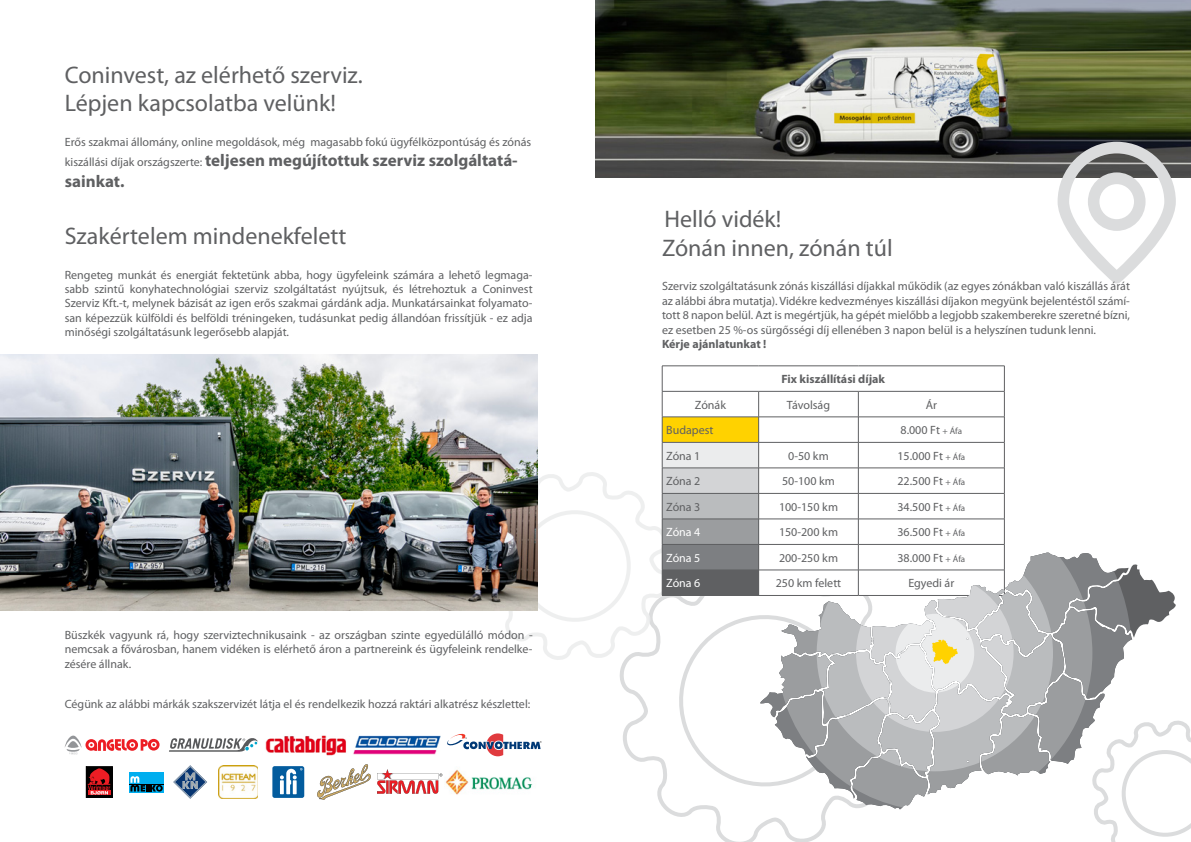
<style>
.page{position:relative;width:1191px;height:842px;background:#fff}
.page>*{position:absolute;margin:0;border:0;box-sizing:border-box;transform-origin:0 0}
.t1{font:24px/28.8px "Myriad Pro";color:#5f6062}
.t2{font:700 17px/20.4px "Myriad Pro";color:#5f6062}
.t3{font:12px/14.4px "Myriad Pro";color:#5f6062;text-align:justify}
.t4{font:700 12px "Myriad Pro";color:#5f6062}
.t5{font:12px "Myriad Pro";color:#fff}
.s1{font-weight:400;font-size:12px}
.s2{font-size:9px}
</style>
<div class="page">
<svg style="left:619px;top:596px;width:282px;height:246px"></svg>
<img style="left:595px;top:0;width:596px;height:177px">
<svg style="left:1057px;top:142px;width:118px;height:141px"></svg>
<img style="left:0;top:354px;width:537px;height:257px">
<svg style="left:1094px;top:720px;width:97px;height:122px"></svg>
<svg style="left:670px;top:390px;width:186px;height:205px"></svg>
<div style="left:662px;top:417px;width:96px;height:25px;background:#ffd200"></div>
<div style="left:662px;top:442px;width:96px;height:26px;background:#ebeced"></div>
<div style="left:662px;top:468px;width:96px;height:25px;background:#d3d4d6"></div>
<div style="left:662px;top:493px;width:96px;height:26px;background:#babcbe"></div>
<div style="left:662px;top:519px;width:96px;height:25px;background:#9b9d9f"></div>
<div style="left:662px;top:544px;width:96px;height:26px;background:#7d7f82"></div>
<div style="left:662px;top:570px;width:96px;height:25px;background:#5f6062"></div>
<hr style="left:662px;top:366px;width:96px;height:1px;background:#5f6062">
<hr style="left:758px;top:366px;width:100px;height:1px;background:#5f6062">
<hr style="left:662px;top:391px;width:96px;height:1px;background:#5f6062">
<hr style="left:758px;top:391px;width:100px;height:1px;background:#5f6062">
<hr style="left:662px;top:417px;width:96px;height:1px;background:#5f6062">
<hr style="left:758px;top:417px;width:100px;height:1px;background:#5f6062">
<hr style="left:662px;top:442px;width:96px;height:1px;background:#5f6062">
<hr style="left:758px;top:442px;width:100px;height:1px;background:#5f6062">
<hr style="left:662px;top:468px;width:96px;height:1px;background:#5f6062">
<hr style="left:758px;top:468px;width:100px;height:1px;background:#5f6062">
<hr style="left:662px;top:493px;width:96px;height:1px;background:#5f6062">
<hr style="left:758px;top:493px;width:100px;height:1px;background:#5f6062">
<hr style="left:662px;top:519px;width:96px;height:1px;background:#5f6062">
<hr style="left:758px;top:519px;width:100px;height:1px;background:#5f6062">
<hr style="left:662px;top:544px;width:96px;height:1px;background:#5f6062">
<hr style="left:758px;top:544px;width:100px;height:1px;background:#5f6062">
<svg style="left:481px;top:366px;width:189px;height:295px"></svg>
<hr style="left:758px;top:570px;width:100px;height:1px;background:#5f6062">
<svg style="left:758px;top:391px;width:1px;height:204px"></svg>
<hr style="left:662px;top:595px;width:96px;height:1px;background:#5f6062">
<hr style="left:758px;top:595px;width:100px;height:1px;background:#5f6062">
<svg style="left:1131px;top:564px;width:46px;height:245px"></svg>
<svg style="left:760px;top:552px;width:371px;height:257px"></svg>
<svg style="left:779px;top:552px;width:313px;height:255px"></svg>
<svg style="left:816px;top:575px;width:237px;height:196px;background:#b7b9bb"></svg>
<svg style="left:856px;top:365px;width:157px;height:367px"></svg>
<svg style="left:65px;top:735px;width:94px;height:19px"></svg>
<svg style="left:173px;top:765px;width:34px;height:34px"></svg>
<div style="left:129px;top:772px;width:35px;height:20px;background:#00aeef"></div>
<hr style="left:129px;top:784px;width:35px;height:1px;background:#000">
<svg style="left:130px;top:776px;width:33px;height:16px"></svg>
<div style="left:86px;top:766px;width:26px;height:31px;border:1px solid #000"></div>
<svg style="left:88px;top:794px;width:22px;height:1px"></svg>
<svg style="left:88px;top:768px;width:22px;height:26px"></svg>
<svg style="left:169px;top:738px;width:89px;height:14px"></svg>
<img style="left:265px;top:735px;width:81px;height:21px">
<img style="left:353px;top:735px;width:87px;height:20px">
<img style="left:445px;top:769px;width:88px;height:26px">
<svg style="left:317px;top:764px;width:54px;height:36px"></svg>
<img style="left:218px;top:765px;width:40px;height:34px">
<svg style="left:271px;top:765px;width:34px;height:34px"></svg>
<div style="left:272px;top:766px;width:32px;height:32px;background:#035c9e;border-radius:2px"></div>
<svg style="left:280px;top:768px;width:22px;height:26px"></svg>
<svg style="left:377px;top:769px;width:65px;height:25px"></svg>
<svg style="left:447px;top:733px;width:94px;height:23px"></svg>
<h1 class="t1" style="left:65px;top:60px;width:300px">Coninvest, az elérhető szerviz.<br>Lépjen kapcsolatba velünk!</h1>
<p class="t3" style="left:65px;top:134px;width:468px">Erős szakmai állomány, online megoldások, még magasabb fokú ügyfélközpontúság és zónás</p>
<h2 class="t2" style="left:65px;top:150px;width:454px"><span class="s1">kiszállási díjak országszerte:</span> teljesen megújítottuk szerviz szolgáltatá&shy;sainkat.</h2>
<h1 class="t1" style="left:65px;top:221px;width:283px">Szakértelem mindenekfelett</h1>
<p class="t3" style="left:65px;top:267px;width:469px">Rengeteg munkát és energiát fektetünk abba, hogy ügyfeleink számára a lehető legmaga&shy;sabb szintű konyhatechnológiai szerviz szolgáltatást nyújtsuk, és létrehoztuk a Coninvest Szerviz Kft.-t, melynek bázisát az igen erős szakmai gárdánk adja. Munkatársainkat folyamato&shy;san képezzük külföldi és belföldi tréningeken, tudásunkat pedig állandóan frissítjük - ez adja minőségi szolgáltatásunk legerősebb alapját.</p>
<p class="t3" style="left:65px;top:627px;width:469px">Büszkék vagyunk rá, hogy szerviztechnikusaink - az országban szinte egyedülálló módon - nemcsak a fővárosban, hanem vidéken is elérhető áron a partnereink és ügyfeleink rendelke&shy;zésére állnak.</p>
<p class="t3" style="left:65px;top:696px;width:467px">Cégünk az alábbi márkák szakszervizét látja el és rendelkezik hozzá raktári alkatrész készlettel:</p>
<h1 class="t1" style="left:662px;top:204px;width:232px">Helló vidék!<br>Zónán innen, zónán túl</h1>
<p class="t3" style="left:662px;top:279px;width:469px">Szerviz szolgáltatásunk zónás kiszállási díjakkal működik (az egyes zónákban való kiszállás árát az alábbi ábra mutatja). Vidékre kedvezményes kiszállási díjakon megyünk bejelentéstől számí&shy;tott 8 napon belül. Azt is megértjük, ha gépét mielőbb a legjobb szakemberekre szeretné bízni, ez esetben 25 %-os sürgősségi díj ellenében 3 napon belül is a helyszínen tudunk lenni.</p>
<p class="t4" style="left:662px;top:336px;width:106px">Kérje ajánlatunkat !</p>
<p class="t4" style="left:781px;top:371px;width:105px">Fix kiszállítási díjak</p>
<p class="t3" style="left:695px;top:397px;width:33px">Zónák</p>
<p class="t3" style="left:787px;top:397px;width:45px">Távolság</p>
<p class="t3" style="left:925px;top:397px;width:13px">Ár</p>
<p class="t3" style="left:666px;top:423px;width:49px">Budapest</p>
<p class="t3" style="left:900px;top:423px;width:63px">8.000 Ft <span class="s2">+ Áfa</span></p>
<p class="t3" style="left:666px;top:448px;width:36px">Zóna 1</p>
<p class="t3" style="left:788px;top:448px;width:42px">0-50 km</p>
<p class="t3" style="left:897px;top:448px;width:69px">15.000 Ft <span class="s2">+ Áfa</span></p>
<p class="t3" style="left:666px;top:474px;width:36px">Zóna 2</p>
<p class="t3" style="left:782px;top:474px;width:54px">50-100 km</p>
<p class="t3" style="left:897px;top:474px;width:69px">22.500 Ft <span class="s2">+ Áfa</span></p>
<p class="t3" style="left:666px;top:499px;width:36px">Zóna 3</p>
<p class="t3" style="left:779px;top:499px;width:61px">100-150 km</p>
<p class="t3" style="left:897px;top:499px;width:69px">34.500 Ft <span class="s2">+ Áfa</span></p>
<p class="t5" style="left:666px;top:525px;width:36px">Zóna 4</p>
<p class="t3" style="left:779px;top:525px;width:61px">150-200 km</p>
<p class="t3" style="left:897px;top:525px;width:69px">36.500 Ft <span class="s2">+ Áfa</span></p>
<p class="t5" style="left:666px;top:550px;width:36px">Zóna 5</p>
<p class="t3" style="left:779px;top:550px;width:61px">200-250 km</p>
<p class="t3" style="left:897px;top:550px;width:69px">38.000 Ft <span class="s2">+ Áfa</span></p>
<p class="t5" style="left:666px;top:576px;width:36px">Zóna 6</p>
<p class="t3" style="left:775px;top:576px;width:67px">250 km felett</p>
<p class="t3" style="left:908px;top:576px;width:47px">Egyedi ár</p>
</div>
